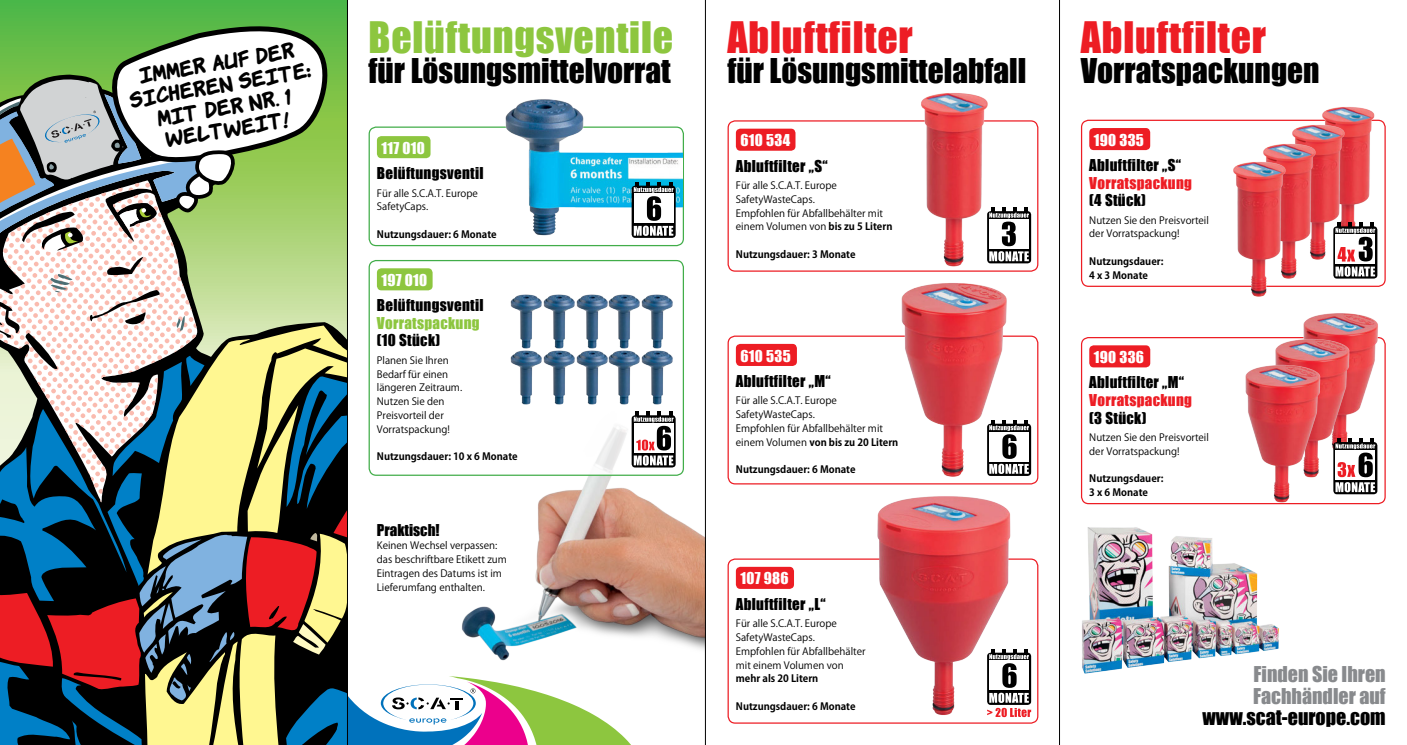
<style>
.page{position:relative;width:1407px;height:745px;background:#fff}
.page>*{position:absolute;margin:0;border:0;box-sizing:border-box;transform-origin:0 0}
.t1{font:39.88px "Impact";letter-spacing:.02em;color:#ed1d24}
.t2{font:39.88px "Impact";letter-spacing:.02em;color:#8dc63f}
.t3{font:31.25px "Impact";color:#000}
.t4{font:700 20px/22.5px "Komika Hand";color:#000;text-align:center}
.t5{font:20px/21.2px "Impact";color:#888a8d}
.t6{font:20px "Impact";color:#000}
.t7{font:15px "Impact";letter-spacing:.02em;color:#000}
.t8{font:15px "Impact";letter-spacing:.02em;color:#fff}
.t9{font:15px "Impact";letter-spacing:.02em;color:#ed1d24}
.t10{font:15px "Impact";letter-spacing:.02em;color:#8dc63f}
.t11{font:15px "Impact";color:#000}
.t12{font:10px/13.8px "Koz Go Pr 6 N";color:#000}
.t13{font:700 10px/13.8px "Koz Go Pr 6 N";color:#000}
.s1{font-weight:700}
</style>
<div class="page">
<div style="left:736px;top:129px;width:59px;height:22px;background:#ed1d24;border-radius:4px"></div>
<div style="left:727px;top:120px;width:311px;height:151px;border:1px solid #ed1d24;border-radius:7px"></div>
<div style="left:1089px;top:128px;width:61px;height:22px;background:#ed1d24;border-radius:4px"></div>
<div style="left:1081px;top:120px;width:304px;height:167px;border:1px solid #ed1d24;border-radius:7px"></div>
<div style="left:1089px;top:345px;width:61px;height:22px;background:#ed1d24;border-radius:4px"></div>
<div style="left:1081px;top:337px;width:304px;height:167px;border:1px solid #ed1d24;border-radius:7px"></div>
<div style="left:736px;top:343px;width:61px;height:23px;background:#ed1d24;border-radius:4px"></div>
<div style="left:727px;top:335px;width:311px;height:149px;border:1px solid #ed1d24;border-radius:7px"></div>
<div style="left:736px;top:566px;width:58px;height:22px;background:#ed1d24;border-radius:4px"></div>
<div style="left:727px;top:558px;width:311px;height:165px;border:1px solid #ed1d24;border-radius:7px"></div>
<img style="left:909px;top:93px;width:91px;height:174px">
<img style="left:1322px;top:107px;width:61px;height:145px">
<img style="left:1282px;top:114px;width:71px;height:143px">
<img style="left:1263px;top:133px;width:61px;height:154px">
<img style="left:1224px;top:151px;width:71px;height:146px">
<img style="left:865px;top:496px;width:162px;height:228px">
<img style="left:885px;top:269px;width:139px;height:216px">
<img style="left:1303px;top:313px;width:83px;height:149px">
<img style="left:1263px;top:327px;width:99px;height:135px">
<img style="left:1233px;top:353px;width:99px;height:152px">
<img style="left:1082px;top:527px;width:197px;height:147px">
<img style="left:673px;top:402px;width:32px;height:295px">
<div style="left:369px;top:260px;width:314px;height:215px;background:#fff;border-radius:7px"></div>
<img style="left:673px;top:126px;width:9px;height:117px">
<div style="left:0;top:0;width:347px;height:744px;background:#51b849"></div>
<svg style="left:987px;top:211px;width:44px;height:52px"></svg>
<svg style="left:989px;top:207px;width:40px;height:54px"></svg>
<svg style="left:1333px;top:226px;width:44px;height:52px"></svg>
<svg style="left:1335px;top:222px;width:40px;height:54px"></svg>
<svg style="left:987px;top:423px;width:44px;height:52px"></svg>
<svg style="left:989px;top:420px;width:40px;height:53px"></svg>
<div style="left:632px;top:185px;width:44px;height:53px;background:linear-gradient(to bottom,#000,#000);border-radius:4px"></div>
<svg style="left:1333px;top:442px;width:44px;height:52px"></svg>
<svg style="left:1335px;top:438px;width:40px;height:54px"></svg>
<div style="left:632px;top:415px;width:44px;height:52px;background:linear-gradient(to bottom,#000,#000);border-radius:4px"></div>
<svg style="left:987px;top:648px;width:44px;height:68px"></svg>
<svg style="left:0;top:26px;width:673px;height:718px"></svg>
<hr style="left:705px;top:0;width:1px;height:744px;background:#000">
<hr style="left:1059px;top:0;width:1px;height:744px;background:#000">
<hr style="left:347px;top:0;width:1px;height:744px;background:#000">
<h3 class="t4" style="left:123px;top:66px;width:184px;rotate:-10deg">Immer auf der sicheren Seite: mit der Nr. 1 weltweit!</h3>
<h1 class="t2" style="left:369px;top:6px;width:306px">Belüftungsventile</h1>
<h2 class="t3" style="left:369px;top:47px;width:304px">für Lösungsmittelvorrat</h2>
<h3 class="t8" style="left:381px;top:136px;width:45px">117 010</h3>
<h3 class="t7" style="left:377px;top:162px;width:108px">Belüftungsventil</h3>
<p class="t12" style="left:377px;top:186px;width:103px">Für alle S.C.A.T. Europe<br>SafetyCaps.</p>
<p class="t13" style="left:377px;top:227px;width:121px">Nutzungsdauer: 6 Monate</p>
<h3 class="t8" style="left:381px;top:268px;width:47px">197 010</h3>
<h3 class="t7" style="left:377px;top:294px;width:108px">Belüftungsventil</h3>
<h3 class="t10" style="left:377px;top:311px;width:104px">Vorratspackung</h3>
<h3 class="t7" style="left:377px;top:329px;width:65px">(10 Stück)</h3>
<p class="t12" style="left:377px;top:353px;width:87px">Planen Sie Ihren<br>Bedarf für einen längeren Zeitraum.<br>Nutzen Sie den<br>Preisvorteil der<br>Vorratspackung!</p>
<p class="t13" style="left:377px;top:449px;width:142px">Nutzungsdauer: 10 x 6 Monate</p>
<h3 class="t11" style="left:377px;top:517px;width:64px">Praktisch!</h3>
<p class="t12" style="left:377px;top:538px;width:131px">Keinen Wechsel verpassen: das beschriftbare Etikett zum<br>Eintragen des Datums ist im<br>Lieferumfang enthalten.</p>
<h1 class="t1" style="left:727px;top:6px;width:187px">Abluftfilter</h1>
<h2 class="t3" style="left:727px;top:47px;width:300px">für Lösungsmittelabfall</h2>
<h3 class="t8" style="left:740px;top:129px;width:51px">610 534</h3>
<h3 class="t7" style="left:736px;top:154px;width:93px">Abluftfilter „S“</h3>
<p class="t12" style="left:736px;top:179px;width:158px">Für alle S.C.A.T. Europe<br>SafetyWasteCaps.<br>Empfohlen für Abfallbehälter mit einem Volumen von <span class="s1">bis zu 5 Litern</span></p>
<p class="t13" style="left:736px;top:247px;width:121px">Nutzungsdauer: 3 Monate</p>
<h3 class="t8" style="left:740px;top:344px;width:52px">610 535</h3>
<h3 class="t7" style="left:736px;top:369px;width:96px">Abluftfilter „M“</h3>
<p class="t12" style="left:736px;top:394px;width:164px">Für alle S.C.A.T. Europe<br>SafetyWasteCaps.<br>Empfohlen für Abfallbehälter mit einem Volumen <span class="s1">von bis zu 20 Litern</span></p>
<p class="t13" style="left:736px;top:462px;width:121px">Nutzungsdauer: 6 Monate</p>
<h3 class="t8" style="left:740px;top:566px;width:50px">107 986</h3>
<h3 class="t7" style="left:736px;top:592px;width:91px">Abluftfilter „L“</h3>
<p class="t12" style="left:736px;top:616px;width:131px">Für alle S.C.A.T. Europe<br>SafetyWasteCaps.<br>Empfohlen für Abfallbehälter mit einem Volumen von</p>
<p class="t13" style="left:736px;top:671px;width:84px">mehr als 20 Litern</p>
<p class="t13" style="left:736px;top:699px;width:121px">Nutzungsdauer: 6 Monate</p>
<h1 class="t1" style="left:1081px;top:6px;width:187px">Abluftfilter</h1>
<h2 class="t3" style="left:1081px;top:47px;width:240px">Vorratspackungen</h2>
<h3 class="t8" style="left:1094px;top:128px;width:52px">190 335</h3>
<h3 class="t7" style="left:1089px;top:153px;width:93px">Abluftfilter „S“</h3>
<h3 class="t9" style="left:1089px;top:171px;width:104px">Vorratspackung</h3>
<h3 class="t7" style="left:1089px;top:188px;width:58px">(4 Stück)</h3>
<p class="t12" style="left:1089px;top:213px;width:121px">Nutzen Sie den Preisvorteil der Vorratspackung!</p>
<p class="t13" style="left:1089px;top:254px;width:76px">Nutzungsdauer:<br>4 x 3 Monate</p>
<h3 class="t8" style="left:1094px;top:345px;width:52px">190 336</h3>
<h3 class="t7" style="left:1089px;top:370px;width:96px">Abluftfilter „M“</h3>
<h3 class="t9" style="left:1089px;top:388px;width:104px">Vorratspackung</h3>
<h3 class="t7" style="left:1089px;top:406px;width:59px">(3 Stück)</h3>
<p class="t12" style="left:1089px;top:430px;width:121px">Nutzen Sie den Preisvorteil der Vorratspackung!</p>
<p class="t13" style="left:1089px;top:471px;width:76px">Nutzungsdauer:<br>3 x 6 Monate</p>
<h3 class="t5" style="left:1253px;top:662px;width:134px">Finden Sie Ihren<br>Fachhändler auf</h3>
<h3 class="t6" style="left:1202px;top:701px;width:185px">www.scat-europe.com</h3>
</div>
